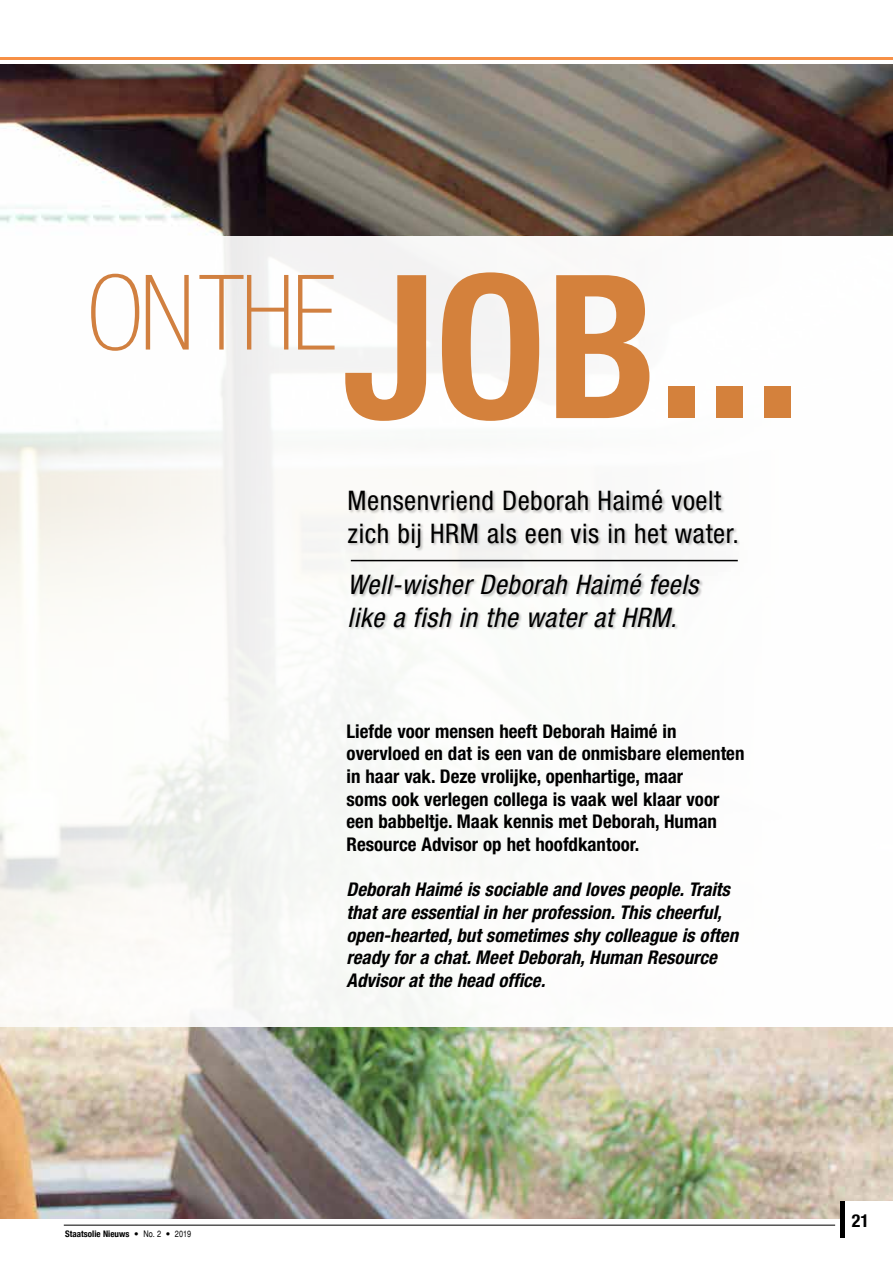
<style>
.page{position:relative;width:893px;height:1263px;background:#fff}
.page>*{position:absolute;margin:0;border:0;box-sizing:border-box;transform-origin:0 0}
.t1{font:700 condensed 200.1px "Helvetica Neue";color:#d4813c}
.t2{font:condensed 27px/32.4px "Helvetica Neue";letter-spacing:.02em;color:#000}
.t3{font:italic condensed 27px/32.4px "Helvetica Neue";letter-spacing:.02em;color:#000}
.t4{font:700 condensed 18.9px/22.6px "Helvetica Neue";color:#000}
.t5{font:italic 700 condensed 18.9px/22.6px "Helvetica Neue";color:#000}
.t6{font:700 condensed 18px "Helvetica Neue";color:#000}
.t7{font:700 condensed 9px "Helvetica Neue";color:#000}
.s1{font-family:"Helvetica";font-weight:400}
</style>
<div class="page">
<img style="left:0;top:64px;width:893px;height:1154px">
<svg style="left:0;top:236px;width:419px;height:791px"></svg>
<div style="left:419px;top:236px;width:474px;height:791px;background:#fff"></div>
<hr style="left:0;top:57px;width:893px;height:3px;background:#f79046">
<div style="left:348px;top:489px;width:392px;height:142px;background:#000;opacity:.25"></div>
<div style="left:329px;top:523px;width:436px;height:68px;background:#000;opacity:.45"></div>
<hr style="left:351px;top:560px;width:387px;height:1px;background:#000">
<div style="left:842px;top:1201px;width:51px;height:36px;background:#fff"></div>
<hr style="left:64px;top:1225px;width:771px;height:1px;background:#000">
<hr style="left:840px;top:1201px;width:4px;height:36px;background:#000">
<h1 class="t1" style="left:87px;top:226px;width:716px"><sup>ON</sup> <sup>THE</sup>JOB...</h1>
<h2 class="t2" style="left:348px;top:484px;width:393px">Mensenvriend Deborah Haimé voelt zich bij HRM als een vis in het water.</h2>
<h2 class="t3" style="left:348px;top:568px;width:352px">Well-wisher Deborah Haimé feels like a fish in the water at HRM.</h2>
<p class="t4" style="left:347px;top:719px;width:399px">Liefde voor mensen heeft Deborah Haimé in overvloed en dat is een van de onmisbare elementen in haar vak. Deze vrolijke, openhartige, maar<br>soms ook verlegen collega is vaak wel klaar voor een babbeltje. Maak kennis met Deborah, Human Resource Advisor op het hoofdkantoor.</p>
<p class="t5" style="left:347px;top:878px;width:393px">Deborah Haimé is sociable and loves people. Traits that are essential in her profession. This cheerful, open-hearted, but sometimes shy colleague is often ready for a chat. Meet Deborah, Human Resource Advisor at the head office.</p>
<p class="t7" style="left:65px;top:1226px;width:128px">Staatsolie Nieuws • <span class="s1">No. 2</span> • <span class="s1">2019</span></p>
<p class="t6" style="left:852px;top:1205px;width:19px">21</p>
</div>
